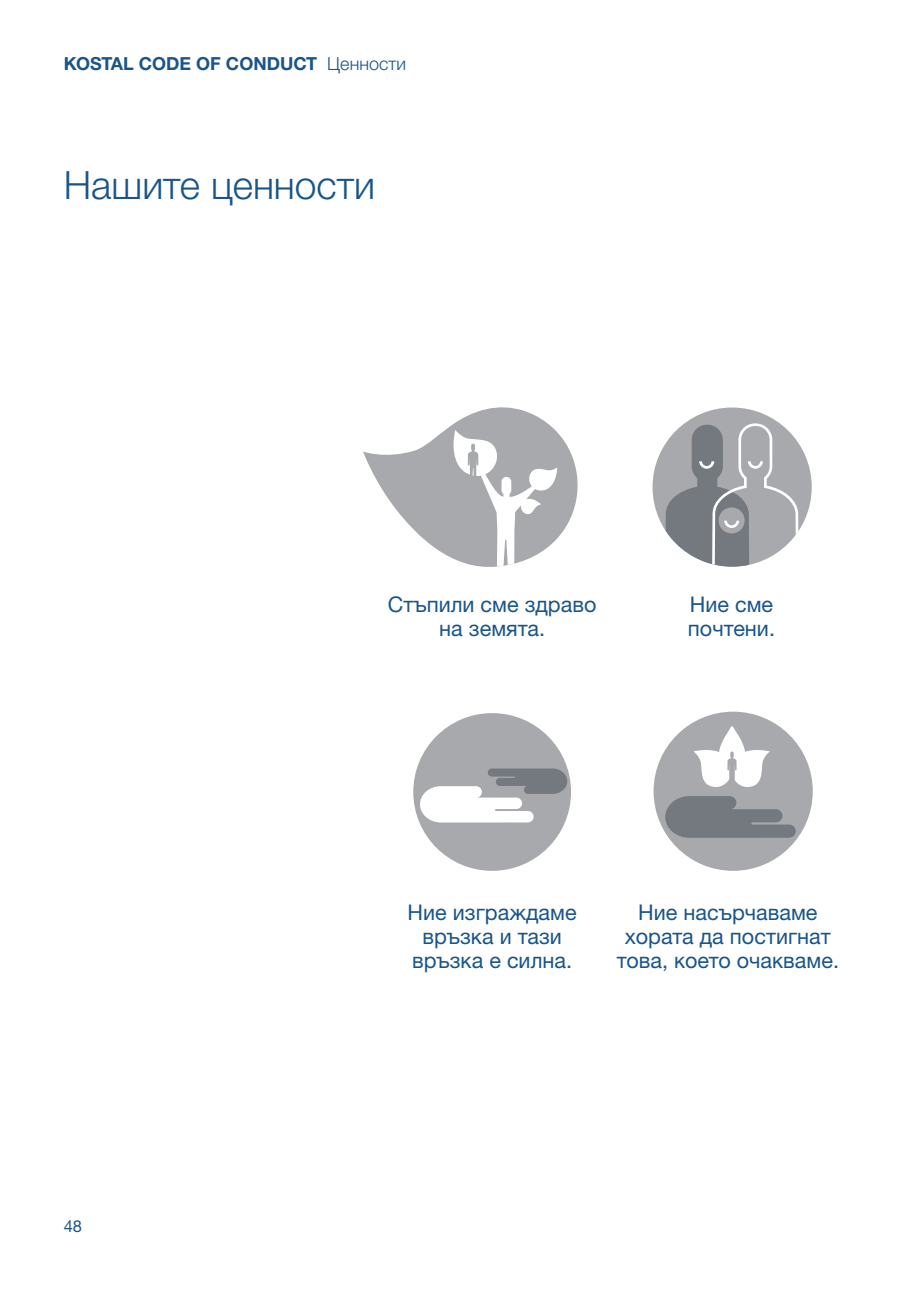
<style>
.page{position:relative;width:919px;height:1289px;background:#fff}
.page>*{position:absolute;margin:0;border:0;box-sizing:border-box;transform-origin:0 0}
.H_ohne{font:300 39px "Helvetica Neue LTW1 G";color:#19558b}
.werte{font:21.6px "Helvetica Neue LTW1 G";color:#19558b}
.t1{font:700 18px "Helvetica Neue LTW1 G";color:#19558b}
.t2{font:16.5px "Helvetica Neue LTW1 G";color:#19558b}
.s1{font-weight:300}
</style>
<div class="page">
<svg style="left:363px;top:407px;width:215px;height:160px"></svg>
<div style="left:652px;top:407px;width:159px;height:159px;background:#a8a9ad;border-radius:50%"></div>
<svg style="left:665px;top:423px;width:133px;height:143px"></svg>
<div style="left:653px;top:711px;width:159px;height:159px;background:#a8a9ad;border-radius:50%"></div>
<svg style="left:694px;top:726px;width:75px;height:61px"></svg>
<svg style="left:665px;top:796px;width:130px;height:41px"></svg>
<div style="left:413px;top:713px;width:158px;height:157px;background:#a8a9ad;border-radius:50%"></div>
<svg style="left:420px;top:768px;width:147px;height:54px"></svg>
<p class="t1" style="left:64px;top:53px;width:344px">KOSTAL CODE OF CONDUCT <span class="s1">Ценности</span></p>
<p class="H_ohne" style="left:64px;top:162px;width:313px">Нашите ценности</p>
<p class="t2" style="left:64px;top:1216px;width:20px">48</p>
<p class="werte" style="left:388px;top:590px;width:210px">Стъпили сме здраво</p>
<p class="werte" style="left:439px;top:615px;width:107px">на земята.</p>
<p class="werte" style="left:689px;top:590px;width:85px">Ние сме</p>
<p class="werte" style="left:688px;top:615px;width:89px">почтени.</p>
<p class="werte" style="left:407px;top:898px;width:170px">Ние изграждаме</p>
<p class="werte" style="left:422px;top:922px;width:141px">връзка и тази</p>
<p class="werte" style="left:412px;top:947px;width:161px">връзка е силна.</p>
<p class="werte" style="left:638px;top:898px;width:181px">Ние насърчаваме</p>
<p class="werte" style="left:625px;top:922px;width:207px">хората да постигнат</p>
<p class="werte" style="left:616px;top:947px;width:224px">това, което очакваме.</p>
</div>
